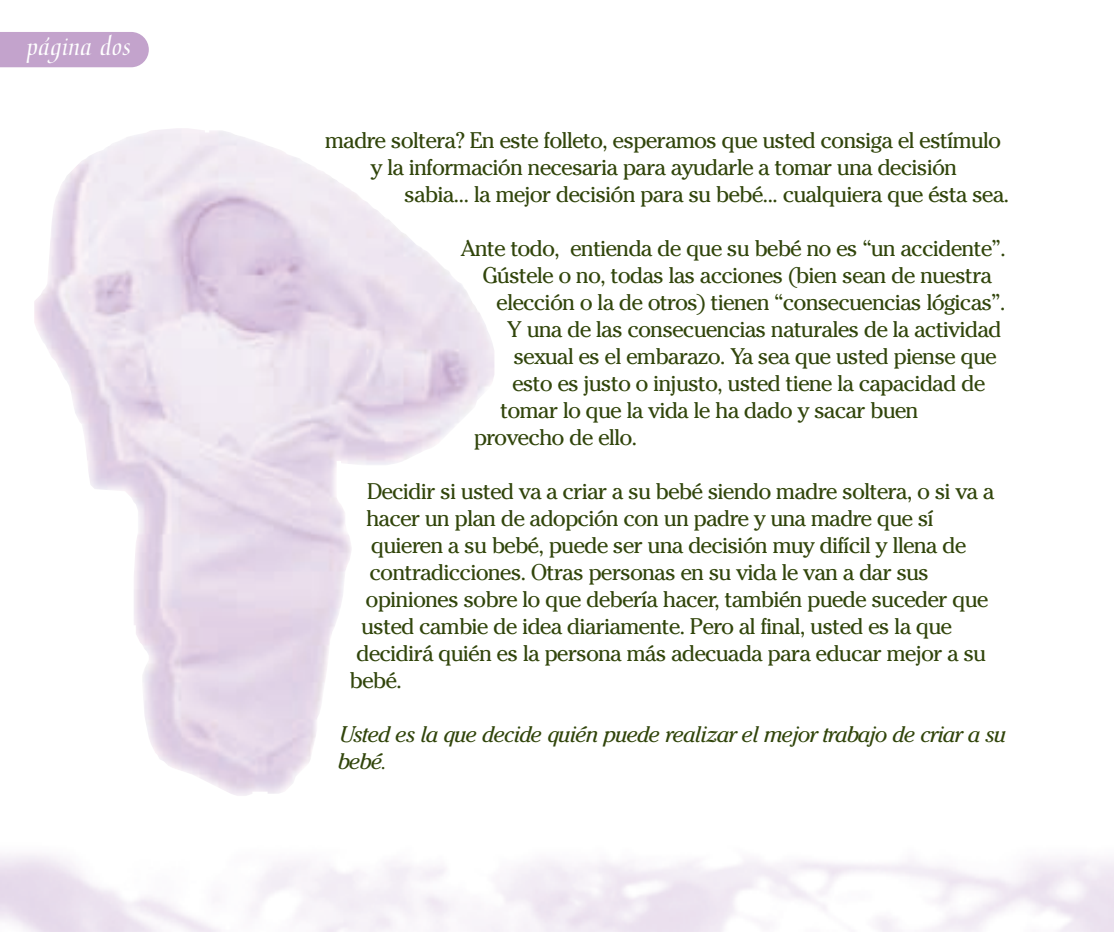
<style>
.page{position:relative;width:1114px;height:932px;background:#fff}
.page>*{position:absolute;margin:0;border:0;box-sizing:border-box;transform-origin:0 0}
.t1{font:27px "Medici Script";color:#fff}
.t2{font:22.5px "Cheltenham";letter-spacing:-.04em;color:#31450b}
.t3{font:italic 22.5px/27px "Cheltenham";letter-spacing:-.04em;color:#31450b}
</style>
<div class="page">
<div style="left:0;top:32px;width:149px;height:35px;background:#c3a3cc"></div>
<p class="t1" style="left:26px;top:34px;width:106px">página dos</p>
<p class="t2" style="left:325px;top:127px;width:678px">madre soltera? En este folleto, esperamos que usted consiga el estímulo</p>
<p class="t2" style="left:370px;top:154px;width:588px">y la información necesaria para ayudarle a tomar una decisión</p>
<p class="t2" style="left:404px;top:181px;width:606px">sabia... la mejor decisión para su bebé... cualquiera que ésta sea.</p>
<p class="t2" style="left:461px;top:235px;width:546px">Ante todo, entienda de que su bebé no es “un accidente”.</p>
<p class="t2" style="left:482px;top:262px;width:511px">Gústele o no, todas las acciones (bien sean de nuestra</p>
<p class="t2" style="left:496px;top:289px;width:511px">elección o la de otros) tienen “consecuencias lógicas”.</p>
<p class="t2" style="left:507px;top:316px;width:496px">Y una de las consecuencias naturales de la actividad</p>
<p class="t2" style="left:513px;top:343px;width:485px">sexual es el embarazo. Ya sea que usted piense que</p>
<p class="t2" style="left:512px;top:370px;width:475px">esto es justo o injusto, usted tiene la capacidad de</p>
<p class="t2" style="left:500px;top:397px;width:420px">tomar lo que la vida le ha dado y sacar buen</p>
<p class="t2" style="left:474px;top:424px;width:165px">provecho de ello.</p>
<p class="t2" style="left:367px;top:478px;width:629px">Decidir si usted va a criar a su bebé siendo madre soltera, o si va a</p>
<p class="t2" style="left:366px;top:505px;width:569px">hacer un plan de adopción con un padre y una madre que sí</p>
<p class="t2" style="left:371px;top:532px;width:597px">quieren a su bebé, puede ser una decisión muy difícil y llena de</p>
<p class="t2" style="left:369px;top:559px;width:561px">contradicciones. Otras personas en su vida le van a dar sus</p>
<p class="t2" style="left:366px;top:586px;width:624px">opiniones sobre lo que debería hacer, también puede suceder que</p>
<p class="t2" style="left:361px;top:613px;width:592px">usted cambie de idea diariamente. Pero al final, usted es la que</p>
<p class="t2" style="left:356px;top:640px;width:632px">decidirá quién es la persona más adecuada para educar mejor a su</p>
<p class="t2" style="left:349px;top:667px;width:54px">bebé.</p>
<p class="t3" style="left:338px;top:723px;width:670px">Usted es la que decide quién puede realizar el mejor trabajo de criar a su bebé.</p>
</div>
